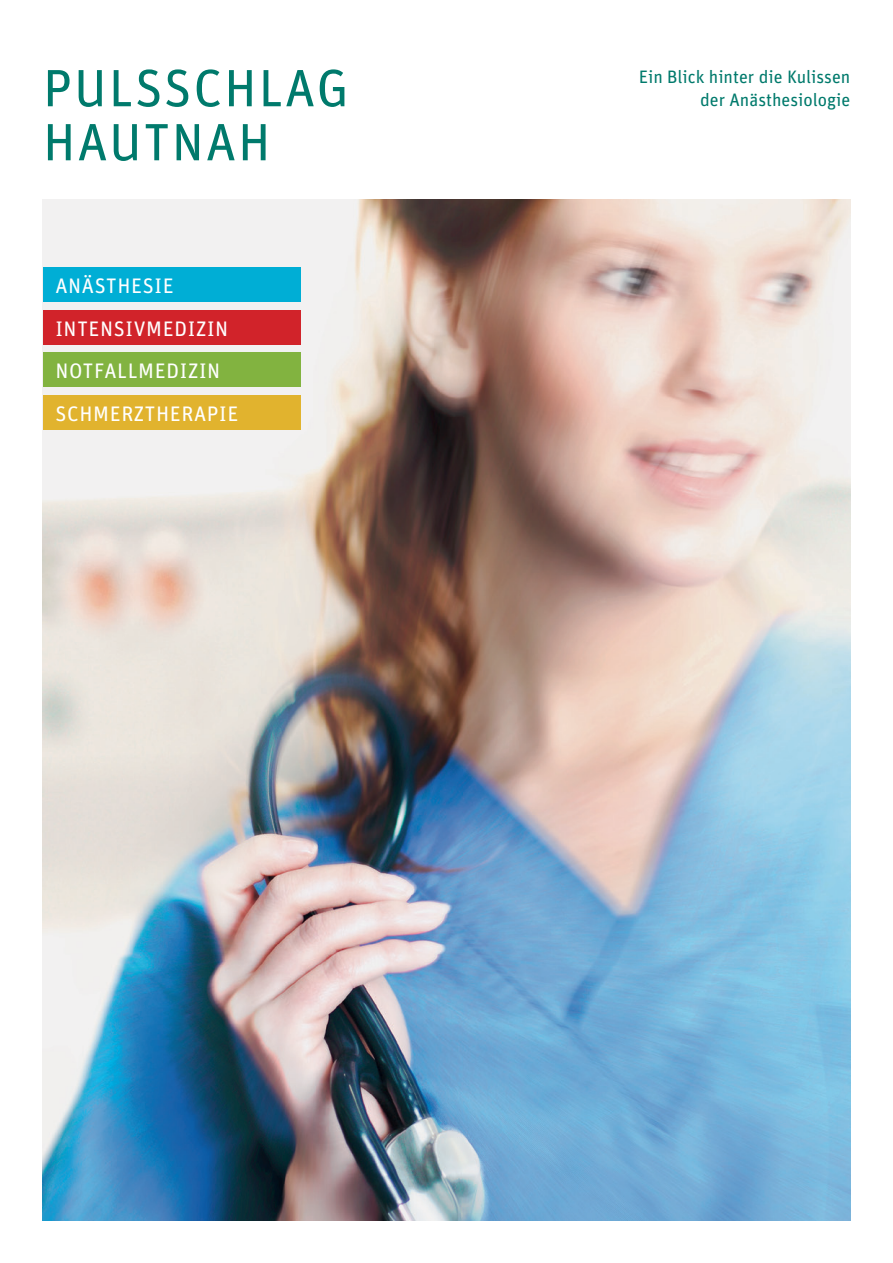
<style>
.page{position:relative;width:893px;height:1263px;background:#fff}
.page>*{position:absolute;margin:0;border:0;box-sizing:border-box;transform-origin:0 0}
.t1{font:52.5px/54px "Unit OT";letter-spacing:.03em;color:#007a6c}
.t2{font:21px/42.5px "Unit OT";letter-spacing:.03em;color:#fff}
.t3{font:18px/23.9px "Unit OT";color:#007a6c;text-align:right}
</style>
<div class="page">
<img style="left:43px;top:200px;width:807px;height:1020px">
<div style="left:43px;top:268px;width:257px;height:34px;background:#00aed5"></div>
<div style="left:43px;top:310px;width:257px;height:34px;background:#d1232a"></div>
<div style="left:43px;top:353px;width:257px;height:34px;background:#82b340"></div>
<div style="left:43px;top:395px;width:257px;height:34px;background:#e1b32e"></div>
<h1 class="t1" style="left:43px;top:60px;width:308px">PULSSCHLAG<br>HAUTNAH</h1>
<p class="t2" style="left:55px;top:264px;width:185px">ANÄSTHESIE<br>INTENSIVMEDIZIN<br>NOTFALLMEDIZIN<br>SCHMERZTHERAPIE</p>
<p class="t3" style="left:639px;top:64px;width:213px">Ein Blick hinter die Kulissen der Anästhesiologie</p>
</div>
